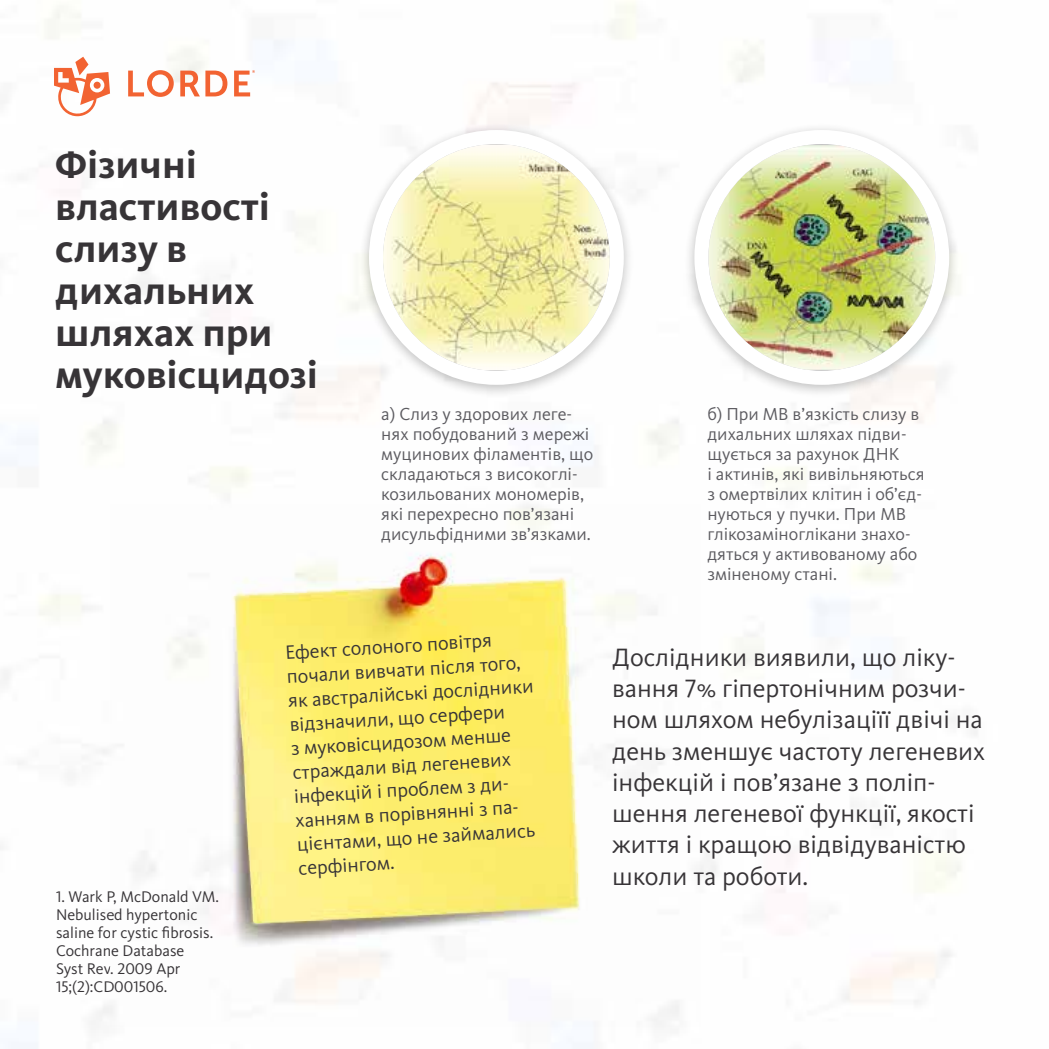
<style>
.page{position:relative;width:1049px;height:1049px;background:#fff}
.page>*{position:absolute;margin:0;border:0;box-sizing:border-box;transform-origin:0 0}
.t1{font:700 40px/42px "Kievit Pro";color:#373437}
.t2{font:26px/31.2px "Kievit Pro";color:#373437}
.t3{font:20px/24px "Kievit Pro";color:#373437}
.t4{font:18px/20px "Kievit Pro";color:#5c5b60}
.t5{font:16px/18px "Kievit Pro";color:#373437}
</style>
<div class="page">
<div style="left:358px;top:122px;width:276px;height:276px;background:#000;opacity:.25"></div>
<img style="left:383px;top:145px;width:227px;height:225px">
<div style="left:369px;top:130px;width:255px;height:255px;border:14px solid #fff;border-radius:50%"></div>
<div style="left:683px;top:122px;width:277px;height:276px;background:#000;opacity:.25"></div>
<img style="left:708px;top:145px;width:227px;height:225px">
<div style="left:694px;top:130px;width:255px;height:255px;border:14px solid #fff;border-radius:50%"></div>
<svg style="left:128px;top:70px;width:46px;height:27px"></svg>
<svg style="left:180px;top:71px;width:47px;height:25px"></svg>
<svg style="left:234px;top:70px;width:21px;height:26px"></svg>
<svg style="left:54px;top:57px;width:56px;height:59px"></svg>
<img style="left:110px;top:505px;width:590px;height:521px">
<img style="left:234px;top:559px;width:272px;height:365px">
<h1 class="t1" style="left:55px;top:144px;width:264px">Фізичні властивості слизу в дихальних шляхах при муковісцидозі</h1>
<p class="t4" style="left:381px;top:404px;width:214px">а) Слиз у здорових леге&shy;нях побудований з мережі муцинових філаментів, що складаються з високоглі&shy;козильованих мономерів, які перехресно пов’язані дисульфідними зв’язками.</p>
<p class="t4" style="left:707px;top:404px;width:219px">б) При МВ в’язкість слизу в дихальних шляхах підви&shy;щується за рахунок ДНК<br>і актинів, які вивільняються з омертвілих клітин і об’єд&shy;нуються у пучки. При МВ глікозаміноглікани знахо&shy;дяться у активованому або зміненому стані.</p>
<p class="t5" style="left:56px;top:888px;width:165px">1. Wark P, McDonald VM.<br>Nebulised hypertonic saline for cystic fibrosis.<br>Cochrane Database<br>Syst Rev. 2009 Apr<br>15;(2):CD001506.</p>
<p class="t3" style="left:283px;top:641px;width:249px;rotate:-4deg">Ефект солоного повітря почали вивчати після того, як австралійські дослідники відзначили, що серфери<br>з муковісцидозом менше страждали від легеневих інфекцій і проблем з ди&shy;ханням в порівнянні з па&shy;цієнтами, що не займались серфінгом.</p>
<h2 class="t2" style="left:612px;top:641px;width:375px">Дослідники виявили, що ліку&shy;вання 7% гіпертонічним розчи&shy;ном шляхом небулізаціїї двічі на день зменшує частоту легеневих інфекцій і пов’язане з поліп&shy;шення легеневої функції, якості життя і кращою відвідуваністю школи та роботи.</h2>
</div>
